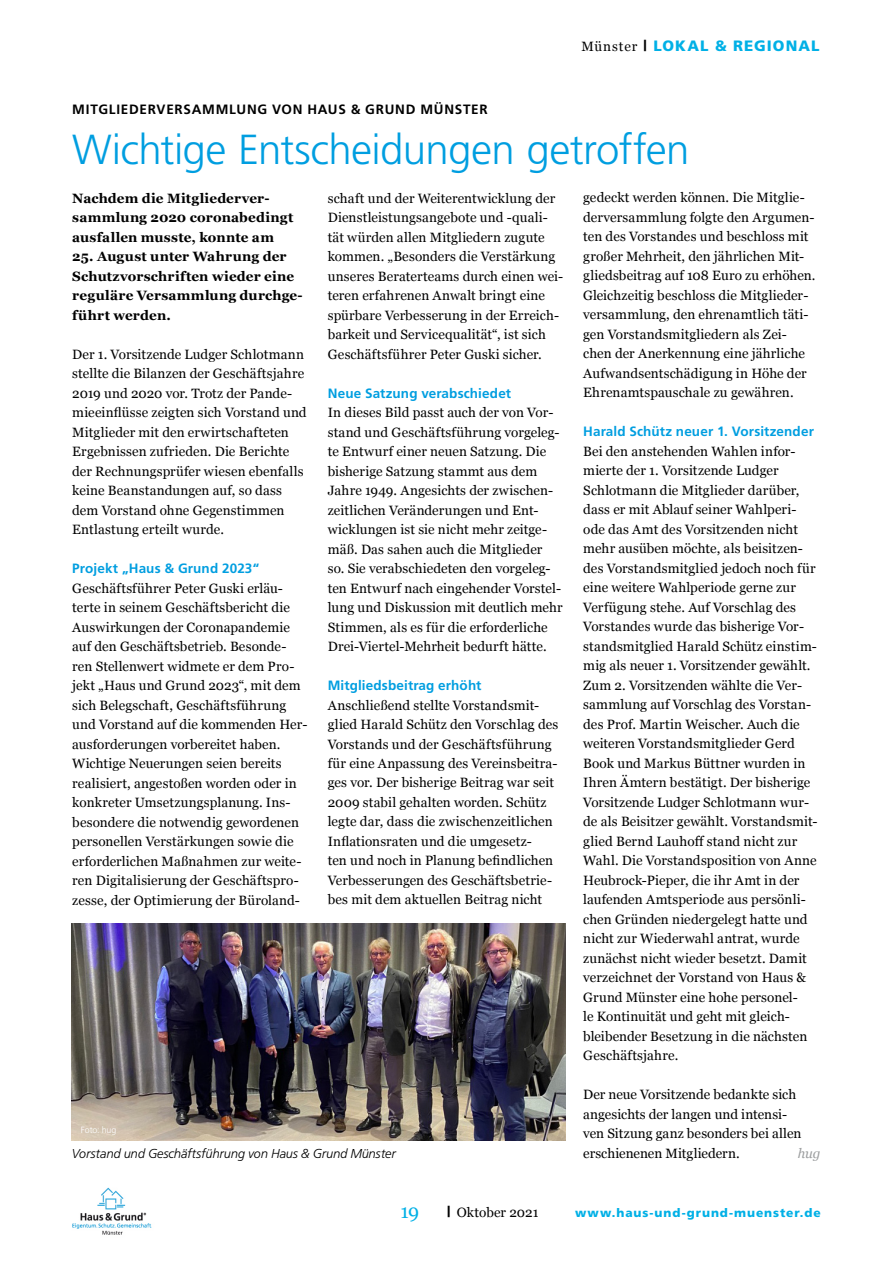
<style>
.page{position:relative;width:893px;height:1263px;background:#fff}
.page>*{position:absolute;margin:0;border:0;box-sizing:border-box;transform-origin:0 0}
.t1{font:300 42px "Frutiger";letter-spacing:-.015em;color:#009ee0}
.t2{font:19.5px "Georgia";color:#00b0e6}
.t3{font:900 15px "Frutiger";letter-spacing:.07em;color:#00b0e6}
.t4{font:13.5px/19.5px "Georgia";letter-spacing:.01em;color:#000}
.t5{font:700 13.5px/19.5px "Georgia";letter-spacing:.015em;color:#000}
.t6{font:700 13.5px "Frutiger";letter-spacing:.01em;color:#009ee0}
.t7{font:700 13.5px "Frutiger";letter-spacing:.055em;color:#000}
.t8{font:italic 13.5px "Georgia";color:#9c9e9f}
.t9{font:italic 300 12.75px "Frutiger BQ";letter-spacing:.01em;color:#000}
.t10{font:900 12px "Frutiger";letter-spacing:.075em;color:#00b0e6}
.t11{font:300 9px "Frutiger";letter-spacing:-.01em;color:#fff}
.s1{font-family:"Georgia";font-weight:400;font-size:13.5px;color:#000}
.s2{color:#000}
.s3{font-family:"Frutiger";font-weight:900;font-size:15px}
</style>
<div class="page">
<img style="left:72px;top:1187px;width:80px;height:48px">
<img style="left:72px;top:923px;width:493px;height:217px">
<p class="t3" style="left:581px;top:37px;width:239px"><span class="s1">Münster</span> <span class="s2">|</span> LOKAL &amp; REGIONAL</p>
<p class="t7" style="left:72px;top:102px;width:417px">MITGLIEDERVERSAMMLUNG VON HAUS &amp; GRUND MÜNSTER</p>
<h1 class="t1" style="left:72px;top:125px;width:619px">Wichtige Entscheidungen getroffen</h1>
<p class="t5" style="left:72px;top:188px;width:223px">Nachdem die Mitgliederver&shy;sammlung 2020 coronabedingt ausfallen musste, konnte am</p>
<p class="t5" style="left:72px;top:246px;width:232px">25. August unter Wahrung der<br>Schutzvorschriften wieder eine reguläre Versammlung durchge&shy;führt werden.</p>
<p class="t4" style="left:72px;top:344px;width:236px">Der 1. Vorsitzende Ludger Schlotmann stellte die Bilanzen der Geschäftsjahre 2019 und 2020 vor. Trotz der Pande&shy;mieeinflüsse zeigten sich Vorstand und Mitglieder mit den erwirtschafteten Ergebnissen zufrieden. Die Berichte der Rechnungsprüfer wiesen ebenfalls keine Beanstandungen auf, so dass dem Vorstand ohne Gegenstimmen Entlastung erteilt wurde.</p>
<p class="t6" style="left:72px;top:561px;width:188px">Projekt „Haus &amp; Grund 2023“</p>
<p class="t4" style="left:72px;top:578px;width:237px">Geschäftsführer Peter Guski erläu&shy;terte in seinem Geschäftsbericht die Auswirkungen der Coronapandemie auf den Geschäftsbetrieb. Besonde&shy;ren Stellenwert widmete er dem Pro&shy;jekt „Haus und Grund 2023“, mit dem sich Belegschaft, Geschäftsführung und Vorstand auf die kommenden Her&shy;ausforderungen vorbereitet haben.<br>Wichtige Neuerungen seien bereits realisiert, angestoßen worden oder in konkreter Umsetzungsplanung. Ins&shy;besondere die notwendig gewordenen personellen Verstärkungen sowie die erforderlichen Maßnahmen zur weite&shy;ren Digitalisierung der Geschäftspro&shy;zesse, der Optimierung der Büroland-</p>
<p class="t4" style="left:328px;top:188px;width:237px">schaft und der Weiterentwicklung der Dienstleistungsangebote und -quali&shy;tät würden allen Mitgliedern zugute kommen. „Besonders die Verstärkung unseres Beraterteams durch einen wei&shy;teren erfahrenen Anwalt bringt eine spürbare Verbesserung in der Erreich&shy;barkeit und Servicequalität“, ist sich Geschäftsführer Peter Guski sicher.</p>
<p class="t6" style="left:328px;top:385px;width:185px">Neue Satzung verabschiedet</p>
<p class="t4" style="left:328px;top:402px;width:237px">In dieses Bild passt auch der von Vor&shy;stand und Geschäftsführung vorgeleg&shy;te Entwurf einer neuen Satzung. Die bisherige Satzung stammt aus dem Jahre 1949. Angesichts der zwischen&shy;zeitlichen Veränderungen und Ent&shy;wicklungen ist sie nicht mehr zeitge&shy;mäß. Das sahen auch die Mitglieder<br>so. Sie verabschiedeten den vorgeleg&shy;ten Entwurf nach eingehender Vorstel&shy;lung und Diskussion mit deutlich mehr Stimmen, als es für die erforderliche Drei-Viertel-Mehrheit bedurft hätte.</p>
<p class="t6" style="left:328px;top:677px;width:155px">Mitgliedsbeitrag erhöht</p>
<p class="t4" style="left:328px;top:694px;width:232px">Anschließend stellte Vorstandsmit&shy;glied Harald Schütz den Vorschlag des Vorstands und der Geschäftsführung für eine Anpassung des Vereinsbeitra&shy;ges vor. Der bisherige Beitrag war seit 2009 stabil gehalten worden. Schütz legte dar, dass die zwischenzeitlichen Inflationsraten und die umgesetz-<br>ten und noch in Planung befindlichen Verbesserungen des Geschäftsbetrie&shy;bes mit dem aktuellen Beitrag nicht</p>
<p class="t11" style="left:81px;top:1125px;width:37px">Foto: hug</p>
<p class="t9" style="left:72px;top:1146px;width:326px">Vorstand und Geschäftsführung von Haus &amp; Grund Münster</p>
<p class="t4" style="left:583px;top:187px;width:234px">gedeckt werden können. Die Mitglie&shy;derversammlung folgte den Argumen&shy;ten des Vorstandes und beschloss mit großer Mehrheit, den jährlichen Mit&shy;gliedsbeitrag auf 108 Euro zu erhöhen.<br>Gleichzeitig beschloss die Mitglieder&shy;versammlung, den ehrenamtlich täti&shy;gen Vorstandsmitgliedern als Zei&shy;chen der Anerkennung eine jährliche Aufwandsentschädigung in Höhe der Ehrenamtspauschale zu gewähren.</p>
<p class="t6" style="left:583px;top:424px;width:232px">Harald Schütz neuer 1. Vorsitzender</p>
<p class="t4" style="left:583px;top:441px;width:236px">Bei den anstehenden Wahlen infor&shy;mierte der 1. Vorsitzende Ludger Schlotmann die Mitglieder darüber, dass er mit Ablauf seiner Wahlperi&shy;ode das Amt des Vorsitzenden nicht mehr ausüben möchte, als beisitzen&shy;des Vorstandsmitglied jedoch noch für eine weitere Wahlperiode gerne zur Verfügung stehe. Auf Vorschlag des Vorstandes wurde das bisherige Vor&shy;standsmitglied Harald Schütz einstim&shy;mig als neuer 1. Vorsitzender gewählt.<br>Zum 2. Vorsitzenden wählte die Ver&shy;sammlung auf Vorschlag des Vorstan&shy;des Prof. Martin Weischer. Auch die weiteren Vorstandsmitglieder Gerd Book und Markus Büttner wurden in Ihren Ämtern bestätigt. Der bisherige Vorsitzende Ludger Schlotmann wur&shy;de als Beisitzer gewählt. Vorstandsmit&shy;glied Bernd Lauhoff stand nicht zur Wahl. Die Vorstandsposition von Anne Heubrock-Pieper, die ihr Amt in der laufenden Amtsperiode aus persönli&shy;chen Gründen niedergelegt hatte und nicht zur Wiederwahl antrat, wurde zunächst nicht wieder besetzt. Damit verzeichnet der Vorstand von Haus &amp; Grund Münster eine hohe personel-<br>le Kontinuität und geht mit gleich&shy;bleibender Besetzung in die nächsten Geschäftsjahre.</p>
<p class="t4" style="left:583px;top:1084px;width:220px">Der neue Vorsitzende bedankte sich angesichts der langen und intensi&shy;ven Sitzung ganz besonders bei allen erschienenen Mitgliedern.</p>
<p class="t8" style="left:798px;top:1143px;width:24px">hug</p>
<h2 class="t2" style="left:400px;top:1197px;width:20px">19</h2>
<p class="t4" style="left:447px;top:1201px;width:93px"><span class="s3">|</span> Oktober 2021</p>
<p class="t10" style="left:575px;top:1205px;width:247px">www.haus-und-grund-muenster.de</p>
</div>
